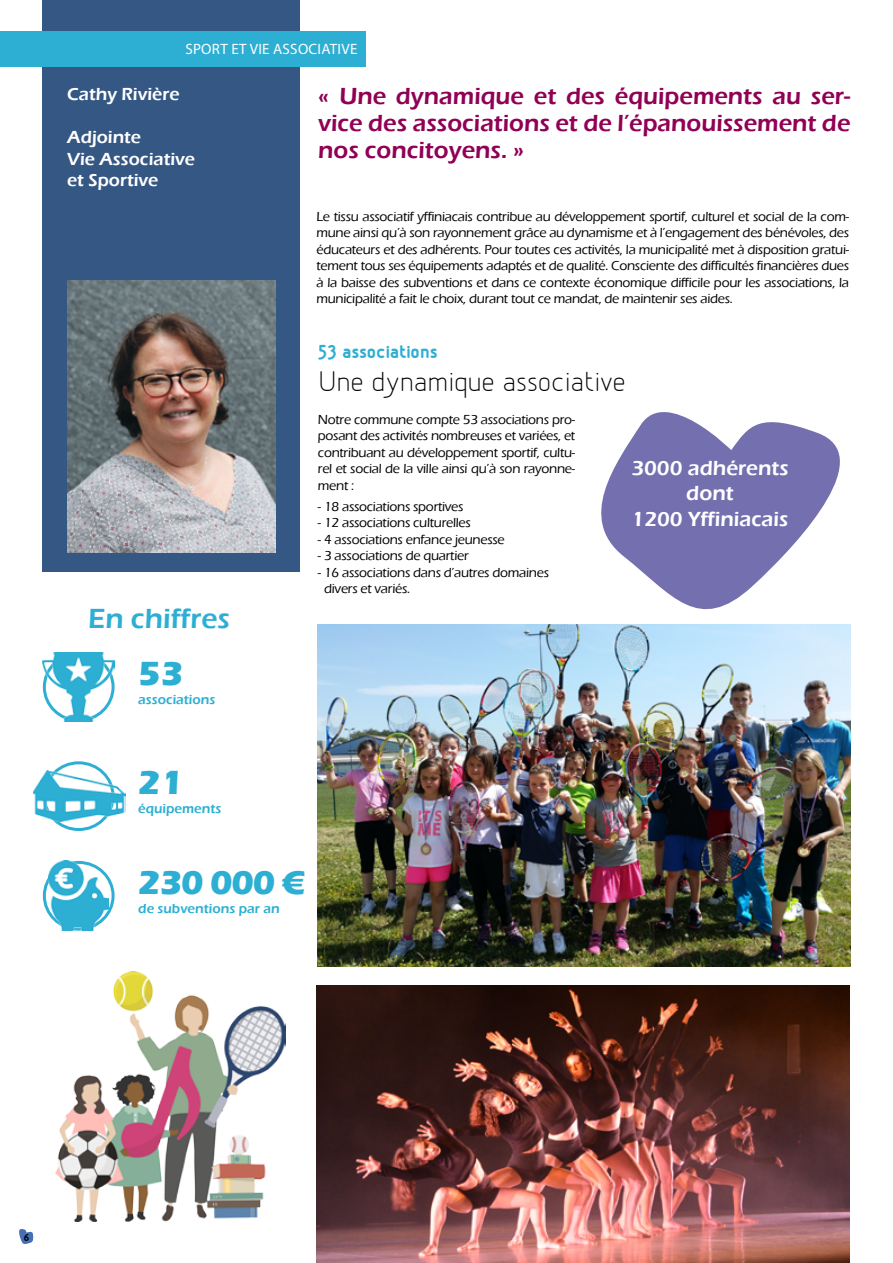
<style>
.page{position:relative;width:893px;height:1263px;background:#fff}
.page>*{position:absolute;margin:0;border:0;box-sizing:border-box;transform-origin:0 0}
.t1{font:700 34.5px "Eras ITC";letter-spacing:-.03em;color:#2dafd3}
.t2{font:30px "Designio";color:#000}
.t3{font:600 28.5px "Eras ITC";color:#2dafd3}
.t4{font:600 24px/27px "Eras ITC";color:#900054;text-align:justify}
.t5{font:600 21px/25.2px "Eras ITC";color:#fff;text-align:center}
.t6{font:700 21px "Designio";color:#2dafd3}
.t7{font:600 18px/21.6px "Eras ITC";color:#fff}
.t8{font:15px "Myriad Pro";letter-spacing:.02em;color:#fff}
.t9{font:500 13.5px/16.5px "Eras ITC";letter-spacing:-.02em;color:#000;text-align:justify}
.t10{font:600 13.5px "Eras ITC";color:#2dafd3}
.t11{font:700 11.55px "Designio";color:#000}
</style>
<div class="page">
<svg style="left:19px;top:1229px;width:15px;height:15px"></svg>
<div style="left:43px;top:0;width:257px;height:572px;background:#355784"></div>
<img style="left:318px;top:624px;width:532px;height:343px">
<img style="left:67px;top:281px;width:208px;height:272px">
<div style="left:43px;top:761px;width:72px;height:70px;border:3px solid #2dafd3;border-radius:50%"></div>
<div style="left:43px;top:861px;width:72px;height:69px;border:3px solid #2dafd3;border-radius:50%"></div>
<img style="left:43px;top:652px;width:72px;height:70px">
<img style="left:33px;top:770px;width:92px;height:52px">
<img style="left:49px;top:861px;width:60px;height:69px">
<div style="left:0;top:31px;width:366px;height:36px;background:#2dafd3"></div>
<img style="left:316px;top:985px;width:533px;height:278px">
<img style="left:55px;top:971px;width:231px;height:250px">
<svg style="left:576px;top:412px;width:275px;height:224px;fill:#7470af"></svg>
<p class="t8" style="left:185px;top:39px;width:121px">SPO RT ET VIE ASSOCIATI</p>
<p class="t8" style="left:341px;top:39px;width:18px">VE</p>
<h3 class="t4" style="left:318px;top:82px;width:534px">« Une dynamique et des équipements au ser&shy;vice des associations et de l’épanouissement de nos concitoyens. »</h3>
<h3 class="t7" style="left:67px;top:83px;width:114px">Cathy Rivière</h3>
<h3 class="t7" style="left:67px;top:126px;width:129px">Adjointe<br>Vie Associative et Sportive</h3>
<p class="t9" style="left:316px;top:208px;width:534px">Le tissu associatif yffiniacais contribue au développement sportif, culturel et social de la com&shy;mune ainsi qu’à son rayonnement grâce au dynamisme et à l’engagement des bénévoles, des éducateurs et des adhérents. Pour toutes ces activités, la municipalité met à disposition gratui&shy;tement tous ses équipements adaptés et de qualité. Consciente des difficultés financières dues à la baisse des subventions et dans ce contexte économique difficile pour les associations, la municipalité a fait le choix, durant tout ce mandat, de maintenir ses aides.</p>
<h3 class="t3" style="left:88px;top:602px;width:143px">En chiffres</h3>
<h1 class="t1" style="left:138px;top:654px;width:46px">53</h1>
<p class="t10" style="left:138px;top:692px;width:79px">associations</p>
<h3 class="t6" style="left:318px;top:340px;width:121px">53 associations</h3>
<h2 class="t2" style="left:318px;top:365px;width:309px">Une dynamique associative</h2>
<p class="t9" style="left:318px;top:411px;width:259px">Notre commune compte 53 associations pro&shy;posant des activités nombreuses et variées, et contribuant au développement sportif, cultu&shy;rel et social de la ville ainsi qu’à son rayonne&shy;ment :</p>
<p class="t9" style="left:318px;top:498px;width:147px">- 18 associations sportives</p>
<p class="t9" style="left:318px;top:515px;width:154px">- 12 associations culturelles</p>
<p class="t9" style="left:318px;top:531px;width:188px">- 4 associations enfance jeunesse</p>
<p class="t9" style="left:318px;top:548px;width:152px">- 3 associations de quartier</p>
<p class="t9" style="left:324px;top:564px;width:226px;text-indent:-6px">- 16 associations dans d’autres domaines divers et variés.</p>
<h3 class="t5" style="left:631px;top:456px;width:159px">3000 adhérents dont<br>1200 Yffiniacais</h3>
<h1 class="t1" style="left:138px;top:763px;width:46px">21</h1>
<p class="t10" style="left:138px;top:801px;width:85px">équipements</p>
<h1 class="t1" style="left:138px;top:863px;width:169px">230 000 €</h1>
<p class="t10" style="left:138px;top:901px;width:143px">de subventions par an</p>
<p class="t11" style="left:24px;top:1231px;width:7px">6</p>
</div>
